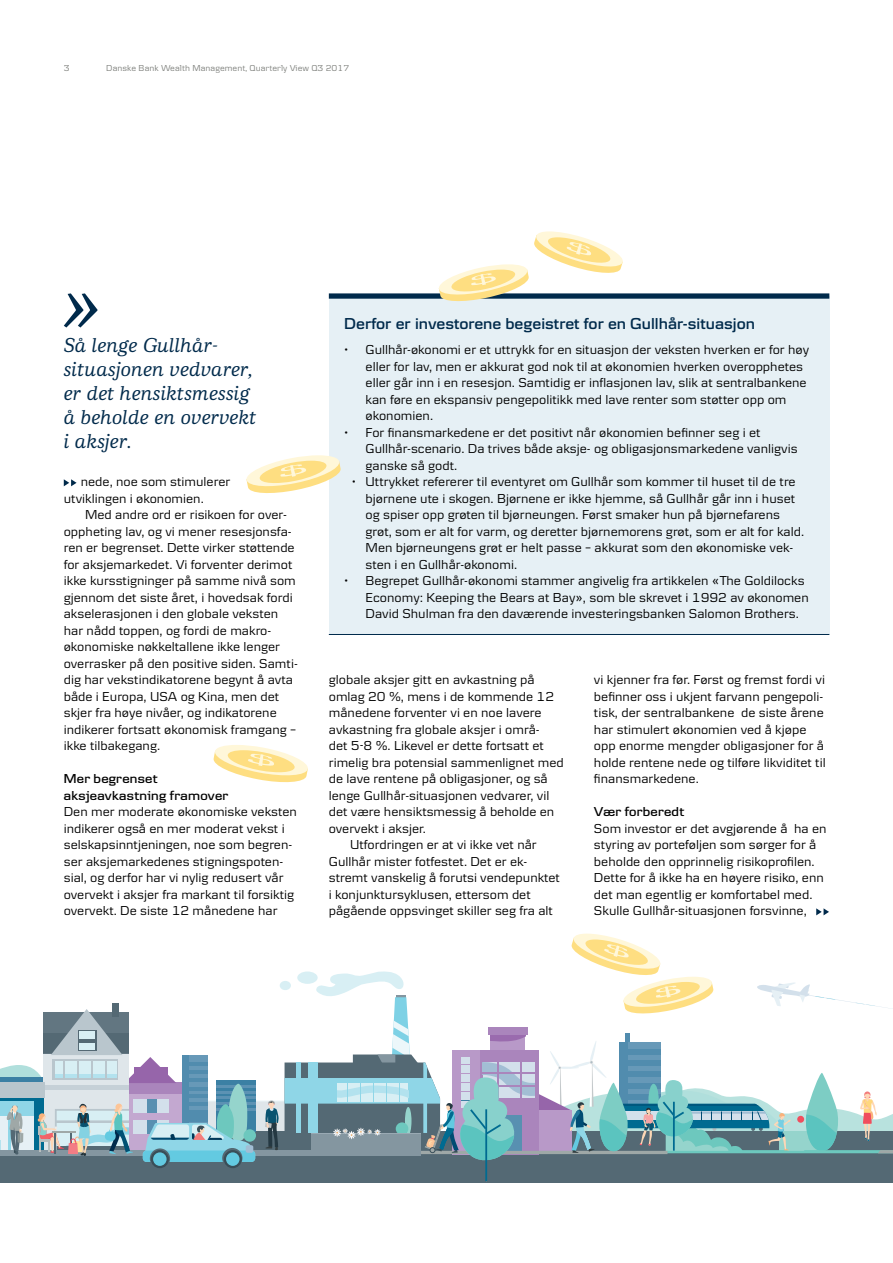
<style>
.page{position:relative;width:893px;height:1263px;background:#fff}
.page>*{position:absolute;margin:0;border:0;box-sizing:border-box;transform-origin:0 0}
.Brød_indr__text{font:italic 500 21px/24px "Danske Human";color:#002a4b}
.DB_Newsletter_Bodyco{font:600 16.5px "Danske Textv 2";color:#002a4b}
.DB_Newsletter_Bodyco-2{font:13.5px/16.5px "Danske Textv 2";color:#000}
.Tekst_indryk{font:13.5px/16.5px "Danske Textv 2";color:#000}
.DB_Newsletter_Subhea{font:600 13.5px "Danske Headline";letter-spacing:.02em;color:#000}
.DB_A4_Hickey_Gray{font:9px "Danske Text";letter-spacing:.005em;color:#7f817d}
.DB_A4_Pagina_Gray{font:9px "Danske Text";color:#7f817d}
</style>
<div class="page">
<div style="left:0;top:1131px;width:893px;height:52px;background:#546974"></div>
<div style="left:224px;top:1150px;width:18px;height:18px;background:#394e58;border-radius:50%"></div>
<div style="left:226px;top:1152px;width:14px;height:14px;background:#63cae1;border-radius:50%"></div>
<div style="left:151px;top:1150px;width:18px;height:18px;background:#394e58;border-radius:50%"></div>
<div style="left:153px;top:1152px;width:14px;height:14px;background:#63cae1;border-radius:50%"></div>
<hr style="left:485px;top:1109px;width:2px;height:72px;background:#006b91">
<div style="left:329px;top:296px;width:500px;height:339px;background:#e6f0f5"></div>
<div style="left:329px;top:293px;width:500px;height:6px;background:#002a4b"></div>
<hr style="left:329px;top:634px;width:500px;height:1px;background:#002a4b">
<svg style="left:438px;top:231px;width:187px;height:71px"></svg>
<svg style="left:0;top:933px;width:893px;height:229px"></svg>
<svg style="left:64px;top:293px;width:34px;height:34px"></svg>
<svg style="left:246px;top:455px;width:95px;height:38px"></svg>
<svg style="left:213px;top:745px;width:95px;height:38px"></svg>
<svg style="left:816px;top:908px;width:13px;height:7px"></svg>
<svg style="left:64px;top:479px;width:13px;height:7px"></svg>
<p class="DB_A4_Pagina_Gray" style="left:64px;top:63px;width:7px">3</p>
<p class="DB_A4_Hickey_Gray" style="left:106px;top:63px;width:244px">Danske Bank Wealth Management, Quarterly View Q3 2017</p>
<p class="Brød_indr__text" style="left:64px;top:334px;width:194px">Så lenge Gullhår&shy;situasjonen vedvarer, er det hensiktsmessig å beholde en overvekt i aksjer.</p>
<p class="DB_Newsletter_Bodyco-2" style="left:64px;top:473px;width:168px;text-indent:17px">nede, noe som stimulerer utviklingen i økonomien.</p>
<p class="Tekst_indryk" style="left:64px;top:506px;width:235px;text-indent:21px">Med andre ord er risikoen for over&shy;oppheting lav, og vi mener resesjonsfa&shy;ren er begrenset. Dette virker støttende for aksjemarkedet. Vi forventer derimot ikke kursstigninger på samme nivå som gjennom det siste året, i hovedsak fordi akselerasjonen i den globale veksten har nådd toppen, og fordi de makro&shy;økonomiske nøkkeltallene ikke lenger overrasker på den positive siden. Samti&shy;dig har vekstindikatorene begynt å avta både i Europa, USA og Kina, men det skjer fra høye nivåer, og indikatorene indikerer fortsatt økonomisk framgang – ikke tilbakegang.</p>
<p class="DB_Newsletter_Subhea" style="left:64px;top:771px;width:95px">Mer begrenset</p>
<p class="DB_Newsletter_Subhea" style="left:64px;top:787px;width:166px">aksjeavkastning framover</p>
<p class="DB_Newsletter_Bodyco-2" style="left:64px;top:803px;width:235px">Den mer moderate økonomiske veksten indikerer også en mer moderat vekst i selskapsinntjeningen, noe som begren&shy;ser aksjemarkedenes stigningspoten&shy;sial, og derfor har vi nylig redusert vår overvekt i aksjer fra markant til forsiktig overvekt. De siste 12 månedene har</p>
<p class="DB_Newsletter_Bodyco" style="left:344px;top:314px;width:412px">Derfor er investorene begeistret for en Gullhår-situasjon</p>
<p class="DB_Newsletter_Bodyco-2" style="left:366px;top:341px;width:445px;text-indent:-21px">• Gullhår-økonomi er et uttrykk for en situasjon der veksten hverken er for høy eller for lav, men er akkurat god nok til at økonomien hverken overopphetes eller går inn i en resesjon. Samtidig er inflasjonen lav, slik at sentralbankene kan føre en ekspansiv pengepolitikk med lave renter som støtter opp om økonomien.</p>
<p class="DB_Newsletter_Bodyco-2" style="left:366px;top:424px;width:434px;text-indent:-21px">• For finansmarkedene er det positivt når økonomien befinner seg i et<br>Gullhår-scenario. Da trives både aksje- og obligasjonsmarkedene vanligvis ganske så godt.</p>
<p class="DB_Newsletter_Bodyco-2" style="left:366px;top:473px;width:440px;text-indent:-14px">• Uttrykket refererer til eventyret om Gullhår som kommer til huset til de tre bjørnene ute i skogen. Bjørnene er ikke hjemme, så Gullhår går inn i huset og spiser opp grøten til bjørneungen. Først smaker hun på bjørnefarens grøt, som er alt for varm, og deretter bjørnemorens grøt, som er alt for kald.<br>Men bjørneungens grøt er helt passe – akkurat som den økonomiske vek&shy;sten i en Gullhår-økonomi.</p>
<p class="DB_Newsletter_Bodyco-2" style="left:366px;top:572px;width:445px;text-indent:-21px">• Begrepet Gullhår-økonomi stammer angivelig fra artikkelen «The Goldilocks<br>Economy: Keeping the Bears at Bay», som ble skrevet i 1992 av økonomen<br>David Shulman fra den daværende investeringsbanken Salomon Brothers.</p>
<p class="DB_Newsletter_Bodyco-2" style="left:329px;top:671px;width:237px">globale aksjer gitt en avkastning på omlag 20 %, mens i de kommende 12 månedene forventer vi en noe lavere avkastning fra globale aksjer i områ-<br>det 5-8 %. Likevel er dette fortsatt et rimelig bra potensial sammenlignet med de lave rentene på obligasjoner, og så lenge Gullhår-situasjonen vedvarer, vil det være hensiktsmessig å beholde en overvekt i aksjer.</p>
<p class="Tekst_indryk" style="left:329px;top:836px;width:233px;text-indent:21px">Utfordringen er at vi ikke vet når Gullhår mister fotfestet. Det er ek&shy;stremt vanskelig å forutsi vendepunktet i konjunktursyklusen, ettersom det pågående oppsvinget skiller seg fra alt</p>
<p class="Tekst_indryk" style="left:594px;top:671px;width:233px">vi kjenner fra før. Først og fremst fordi vi befinner oss i ukjent farvann pengepoli&shy;tisk, der sentralbankene de siste årene har stimulert økonomien ved å kjøpe opp enorme mengder obligasjoner for å holde rentene nede og tilføre likviditet til finansmarkedene.</p>
<p class="DB_Newsletter_Subhea" style="left:594px;top:804px;width:92px">Vær forberedt</p>
<p class="DB_Newsletter_Bodyco-2" style="left:594px;top:820px;width:234px">Som investor er det avgjørende å ha en styring av porteføljen som sørger for å beholde den opprinnelig risikoprofilen.<br>Dette for å ikke ha en høyere risiko, enn det man egentlig er komfortabel med.<br>Skulle Gullhår-situasjonen forsvinne,</p>
</div>
